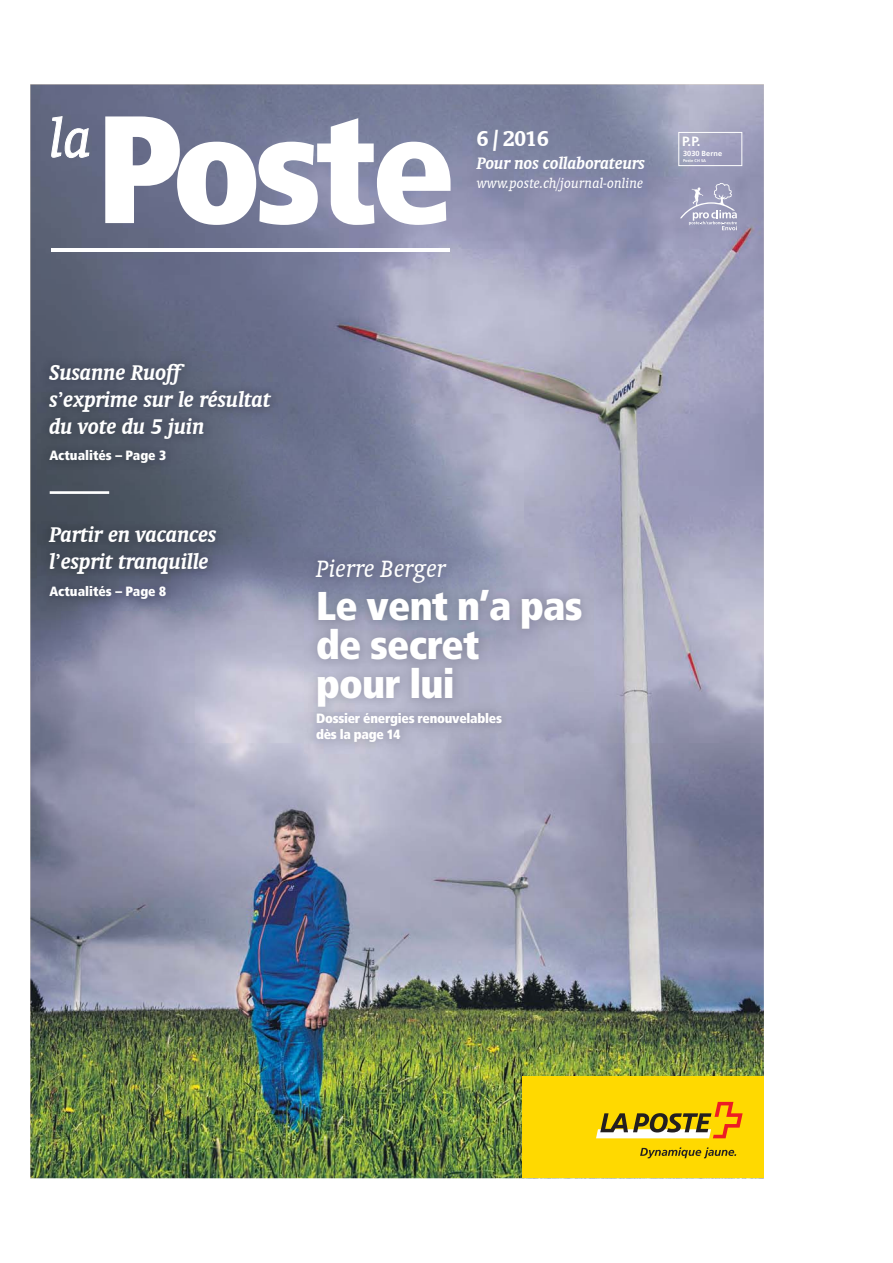
<style>
.page{position:relative;width:893px;height:1263px;background:#fff}
.page>*{position:absolute;margin:0;border:0;box-sizing:border-box;transform-origin:0 0}
.t1{font:900 condensed 40.2px/38.8px "Frutiger LT Com";letter-spacing:-.02em;color:#fff}
.t2{font:italic 26.85px "Oranda BT";color:#fff}
.t3{font:italic 700 24.15px/26.8px "Oranda BT";color:#fff}
.t4{font:700 24.15px "Oranda BT";color:#fff}
.t5{font:italic 700 18.75px "Oranda BT";color:#fff}
.t6{font:italic 15.45px "Oranda BT";color:#fff}
.t7{font:900 condensed 13.35px/16px "Frutiger LT Com";letter-spacing:-.02em;color:#fff}
.t8{font:900 condensed 13.35px "Frutiger LT Com";color:#fff}
.t9{font:700 13.35px "Frutiger";color:#fff}
.t10{font:700 7.35px "Frutiger";letter-spacing:.01em;color:#fff}
.t11{font:700 4.05px "Frutiger";letter-spacing:.01em;color:#fff}
.s1{font-weight:400;font-style:normal}
</style>
<div class="page">
<img style="left:30px;top:84px;width:734px;height:1094px">
<img style="left:304px;top:548px;width:289px;height:206px">
<img style="left:37px;top:352px;width:246px;height:259px">
<hr style="left:50px;top:491px;width:59px;height:3px;background:#fff">
<svg style="left:105px;top:116px;width:345px;height:109px"></svg>
<svg style="left:51px;top:116px;width:38px;height:48px"></svg>
<hr style="left:51px;top:248px;width:398px;height:4px;background:#fff">
<div style="left:522px;top:1077px;width:242px;height:101px;background:#ffd900"></div>
<svg style="left:596px;top:1102px;width:147px;height:36px"></svg>
<svg style="left:640px;top:1147px;width:96px;height:11px"></svg>
<svg style="left:680px;top:183px;width:57px;height:47px"></svg>
<div style="left:678px;top:132px;width:64px;height:34px;border:1px solid #fff"></div>
<p class="t4" style="left:477px;top:124px;width:74px">6 / 2016</p>
<p class="t5" style="left:477px;top:152px;width:170px">Pour nos collaborateurs</p>
<p class="t6" style="left:477px;top:174px;width:168px">www.poste.ch/journal-online</p>
<p class="t9" style="left:682px;top:136px;width:20px">P. P.</p>
<p class="t10" style="left:683px;top:150px;width:41px">3030 Berne</p>
<p class="t11" style="left:683px;top:159px;width:25px">Poste CH SA</p>
<p class="t3" style="left:49px;top:359px;width:223px">Susanne Ruoff s<span class="s1">’</span>exprime sur le résultat du vote du 5 juin</p>
<p class="t8" style="left:49px;top:450px;width:118px">Actualités – Page 3</p>
<p class="t3" style="left:49px;top:521px;width:169px">Partir en vacances l<span class="s1">’</span>esprit tranquille</p>
<p class="t8" style="left:49px;top:586px;width:118px">Actualités – Page 8</p>
<p class="t2" style="left:316px;top:554px;width:131px">Pierre Berger</p>
<p class="t1" style="left:316px;top:591px;width:268px">Le vent n’a pas de secret<br>pour lui</p>
<p class="t7" style="left:316px;top:711px;width:187px">Dossier énergies renouvelables dès la page 14</p>
</div>
